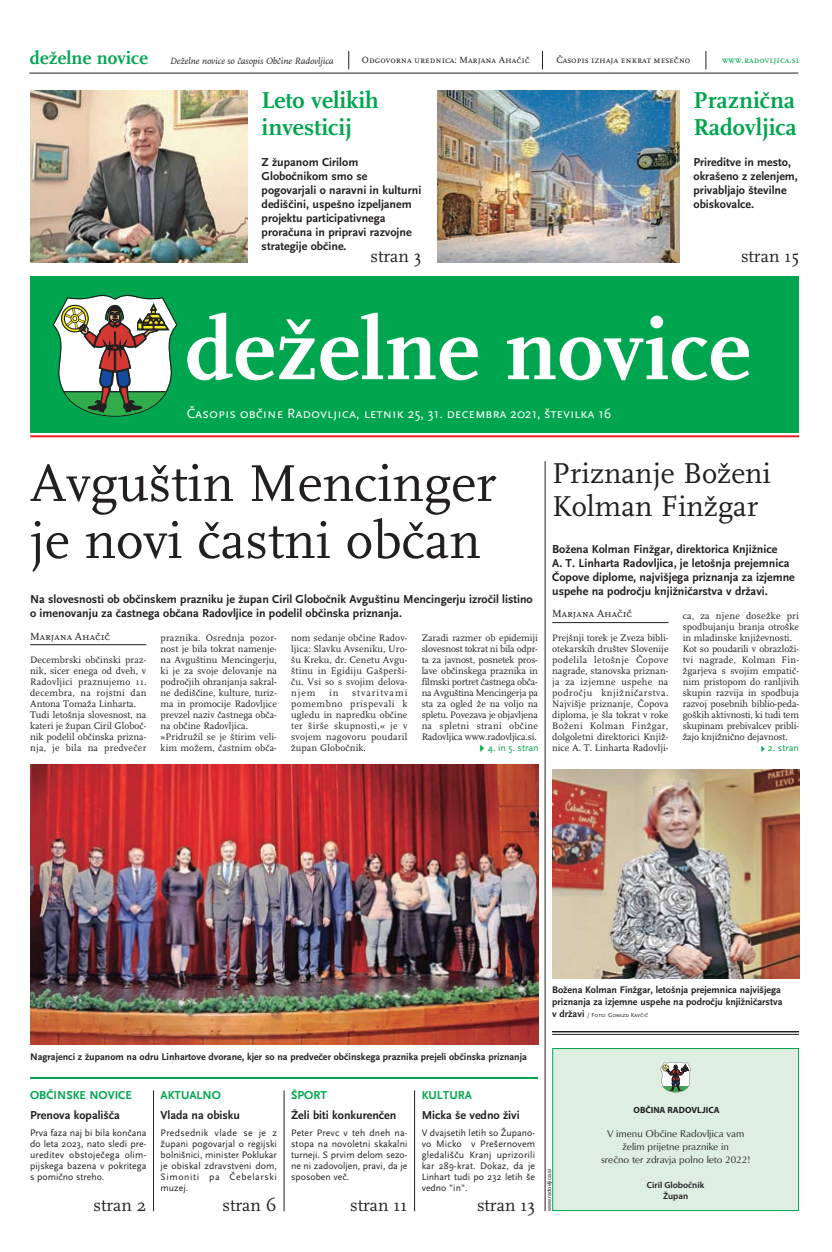
<style>
.page{position:relative;width:832px;height:1252px;background:#fff}
.page>*{position:absolute;margin:0;border:0;box-sizing:border-box;transform-origin:0 0}
.t1{font:600 90px "GG Scala Rom DEE";letter-spacing:.005em;color:#fff}
.t2{font:54px/57px "GG Scala Rom DEE";color:#231f20}
.t3{font:30px/33px "GG Scala Rom DEE";color:#231f20}
.t4{font:600 24px/27px "GG Scala Rom DEE";color:#00a54f}
.t5{font:18px "GG Scala Rom DEE";color:#231f20}
.t6{font:14px "GG Scala San Cap DEE";color:#fff}
.t7{font:600 12px/14px "GG Scala San DEE";color:#231f20}
.t8{font:600 12px "GG Scala San DEE";color:#00a54f}
.t9{font:10.8px "GG Scala Rom Cap DEE";color:#231f20}
.t10{font:600 10px/12px "GG Scala San DEE";color:#231f20}
.t11{font:10px/13px "Optus TEE";color:#231f20;text-align:center}
.t12{font:10px "GG Scala San DEE";color:#00a54f}
.t13{font:9.8px/11px "GG Scala Rom DEE";color:#231f20;text-align:justify}
.t14{font:9.8px/11px "GG Scala San DEE";letter-spacing:.005em;color:#231f20;text-align:justify}
.t15{font:9.5px "GG Scala Rom Cap DEE";color:#231f20}
.t16{font:italic 9.5px "GG Scala Rom DEE";letter-spacing:-.005em;color:#231f20}
.t17{font:9.5px "GG Scala Rom Cap DEE";color:#00a54f}
.t18{font:600 9px/11px "Myriad Pro";color:#231f20;text-align:center}
.t19{font:700 9px "Myriad Pro";color:#231f20}
.t20{font:6px "GG Scala San Cap DEE";color:#231f20}
.t21{font:6px "Nimbus San DEE";color:#231f20}
.s1{font-weight:600;font-style:normal;font-size:18.8px;color:#00a54f}
.s2{font-family:"GG Scala San DEE";font-weight:600;font-size:10px}
</style>
<div class="page">
<svg style="left:348px;top:51px;width:1px;height:18px"></svg>
<hr style="left:29px;top:73px;width:769px;height:1px;background:#231f20">
<svg style="left:705px;top:51px;width:1px;height:18px"></svg>
<svg style="left:542px;top:51px;width:1px;height:18px"></svg>
<hr style="left:30px;top:435px;width:768px;height:2px;background:#ee1d23">
<div style="left:30px;top:276px;width:768px;height:156px;background:#00a54f"></div>
<svg style="left:53px;top:294px;width:124px;height:123px"></svg>
<hr style="left:30px;top:1076px;width:507px;height:2px;background:#00a54f">
<hr style="left:284px;top:1090px;width:1px;height:121px;background:#231f20">
<hr style="left:414px;top:1090px;width:1px;height:121px;background:#231f20">
<hr style="left:153px;top:1090px;width:1px;height:121px;background:#231f20">
<hr style="left:544px;top:461px;width:1px;height:750px;background:#231f20">
<hr style="left:30px;top:644px;width:116px;height:1px;background:#231f20">
<img style="left:30px;top:764px;width:507px;height:280px">
<hr style="left:552px;top:622px;width:116px;height:1px;background:#231f20">
<img style="left:552px;top:769px;width:246px;height:209px">
<div style="left:552px;top:1048px;width:246px;height:162px;background:#deefe2"></div>
<div style="left:552px;top:1048px;width:246px;height:163px;border:1px solid #00a54f"></div>
<svg style="left:660px;top:1062px;width:31px;height:30px"></svg>
<hr style="left:552px;top:1034px;width:246px;height:1px;background:#231f20">
<hr style="left:552px;top:1031px;width:246px;height:1px;background:#231f20">
<img style="left:30px;top:90px;width:217px;height:172px">
<img style="left:437px;top:90px;width:242px;height:172px">
<p class="t16" style="left:30px;top:56px;width:305px"><span class="s1">deželne novice</span> Deželne novice so časopis Občine Radovljica</p>
<p class="t15" style="left:362px;top:55px;width:169px">Odgovorna urednica: Marjana Ahačič</p>
<p class="t15" style="left:556px;top:55px;width:135px">Časopis izhaja enkrat mesečno</p>
<p class="t17" style="left:721px;top:55px;width:79px">www.radovljica.si</p>
<h3 class="t4" style="left:261px;top:87px;width:119px">Leto velikih investicij</h3>
<p class="t7" style="left:261px;top:155px;width:161px">Z županom Cirilom<br>Globočnikom smo se pogovarjali o naravni in kulturni dediščini, uspešno izpeljanem projektu participativnega proračuna in pripravi razvojne strategije občine.</p>
<h3 class="t5" style="left:370px;top:247px;width:53px">stran 3</h3>
<h3 class="t4" style="left:693px;top:87px;width:105px">Praznična<br>Radovljica</h3>
<p class="t7" style="left:693px;top:155px;width:106px">Prireditve in mesto, okrašeno z zelenjem, privabljajo številne obiskovalce.</p>
<h3 class="t5" style="left:740px;top:247px;width:60px">stran 15</h3>
<h1 class="t1" style="left:185px;top:301px;width:566px">deželne novice</h1>
<h3 class="t6" style="left:187px;top:406px;width:426px">Časopis občine Radovljica, letnik 25, 31. decembra 2021, številka 16</h3>
<h2 class="t2" style="left:30px;top:457px;width:468px">Avguštin Mencinger je novi častni občan</h2>
<p class="t7" style="left:30px;top:592px;width:504px">Na slovesnosti ob občinskem prazniku je župan Ciril Globočnik Avguštinu Mencingerju izročil listino o imenovanju za častnega občana Radovljice in podelil občinska priznanja.</p>
<p class="t9" style="left:30px;top:630px;width:81px">Marjana Ahačič</p>
<p class="t13" style="left:30px;top:654px;width:118px;text-align:left">Decembrski občinski praz&shy;nik, sicer enega od dveh, v<br>Radovljici praznujemo 11. decembra, na rojstni dan<br>Antona Tomaža Linharta.<br>Tudi letošnja slovesnost, na kateri je župan Ciril Globoč&shy;nik podelil občinska prizna&shy;nja, je bila na predvečer</p>
<p class="t13" style="left:160px;top:632px;width:118px;text-align:left">praznika. Osrednja pozor&shy;nost je bila tokrat namenje&shy;na Avguštinu Mencingerju, ki je za svoje delovanje na področjih ohranjanja sakral&shy;ne dediščine, kulture, turiz&shy;ma in promocije Radovljice prevzel naziv častnega obča&shy;na občine Radovljica. »Pridružil se je štirim veli&shy;kim možem, častnim obča-</p>
<p class="t13" style="left:291px;top:632px;width:118px">nom sedanje občine Radov&shy;ljica: Slavku Avseniku, Uro&shy;šu Kreku, dr. Cenetu Avgu&shy;štinu in Egidiju Gašperši&shy;ču. Vsi so s svojim delova&shy;njem</p>
<p class="t13" style="left:291px;top:687px;width:118px;text-indent:61px">stvaritvami pomembno prispevali k ugledu in napredku občine ter širše skupnosti,« je v svojem nagovoru poudaril župan Globočnik.</p>
<p class="t13" style="left:329px;top:687px;width:11px">in</p>
<p class="t13" style="left:421px;top:632px;width:118px">Zaradi razmer ob epidemiji slovesnost tokrat ni bila odpr&shy;ta za javnost, posnetek pros&shy;lave občinskega praznika in filmski portret častnega obča&shy;na Avguština Mencingerja pa sta za ogled že na voljo na spletu. Povezava je objavljena na spletni strani občine Radovljica www.radovljica.si.</p>
<p class="t12" style="left:475px;top:742px;width:64px">✔4. in 5. stran</p>
<h3 class="t3" style="left:552px;top:458px;width:220px">Priznanje Boženi<br>Kolman Finžgar</h3>
<p class="t7" style="left:552px;top:542px;width:244px">Božena Kolman Finžgar, direktorica Knjižnice<br>A. T. Linharta Radovljica, je letošnja prejemnica Čopove diplome, najvišjega priznanja za izjemne uspehe na področju knjižničarstva v državi.</p>
<p class="t9" style="left:552px;top:608px;width:81px">Marjana Ahačič</p>
<p class="t13" style="left:552px;top:632px;width:118px">Prejšnji torek je Zveza bibli&shy;otekarskih društev Slovenije podelila letošnje Čopove nagrade, stanovska priznan&shy;ja za izjemne uspehe na področju knjižničarstva.<br>Najvišje priznanje, Čopova diploma, je šla tokrat v roke Boženi Kolman Finžgar, dolgoletni direktorici Knjiž&shy;nice A. T. Linharta Radovlji-</p>
<p class="t13" style="left:682px;top:610px;width:118px;text-align:left">ca, za njene dosežke pri spodbujanju branja otroške in mladinske književnosti.<br>Kot so poudarili v obrazloži&shy;tvi nagrade, Kolman Fin&shy;žgarjeva s svojim empatič&shy;nim pristopom do ranljivih skupin razvija in spodbuja razvoj posebnih biblio-peda&shy;goških aktivnosti, ki tudi tem skupinam prebivalcev pribli&shy;žajo knjižnično dejavnost.</p>
<p class="t12" style="left:757px;top:742px;width:43px">✔ 2. stran</p>
<p class="t10" style="left:552px;top:984px;width:232px">Božena Kolman Finžgar, letošnja prejemnica najvišjega priznanja za izjemne uspehe na področju knjižničarstva</p>
<p class="t20" style="left:552px;top:1012px;width:98px"><span class="s2">v državi</span> / Foto: Gorazd Kavčič</p>
<p class="t10" style="left:30px;top:1050px;width:498px">Nagrajenci z županom na odru Linhartove dvorane, kjer so na predvečer občinskega praznika prejeli občinska priznanja</p>
<p class="t8" style="left:30px;top:1088px;width:103px">OBČINSKE NOVICE</p>
<p class="t7" style="left:30px;top:1108px;width:91px">Prenova kopališča</p>
<p class="t14" style="left:30px;top:1126px;width:118px">Prva faza naj bi bila končana do leta 2023, nato sledi pre&shy;ureditev obstoječega olim&shy;pijskega bazena v pokritega s pomično streho.</p>
<h3 class="t5" style="left:93px;top:1195px;width:54px">stran 2</h3>
<p class="t8" style="left:160px;top:1088px;width:62px">AKTUALNO</p>
<p class="t7" style="left:160px;top:1108px;width:81px">Vlada na obisku</p>
<p class="t14" style="left:160px;top:1126px;width:118px">Predsednik vlade se je z župani pogovarjal o regijski bolnišnici, minister Poklukar je obiskal zdravstveni dom, Simoniti pa Čebelarski muzej.</p>
<h3 class="t5" style="left:222px;top:1195px;width:56px">stran 6</h3>
<p class="t8" style="left:291px;top:1088px;width:37px">ŠPORT</p>
<p class="t7" style="left:291px;top:1108px;width:107px">Želi biti konkurenčen</p>
<p class="t14" style="left:291px;top:1126px;width:118px">Peter Prevc v teh dneh na&shy;stopa na novoletni skakalni turneji. S prvim delom sezo&shy;ne ni zadovoljen, pravi, da je sposoben več.</p>
<h3 class="t5" style="left:350px;top:1195px;width:59px">stran 11</h3>
<p class="t8" style="left:421px;top:1088px;width:52px">KULTURA</p>
<p class="t7" style="left:421px;top:1108px;width:99px">Micka še vedno živi</p>
<p class="t14" style="left:421px;top:1126px;width:115px">V dvajsetih letih so Župano&shy;vo Micko v Prešernovem gledališču Kranj uprizorili kar 289-krat. Dokaz, da je Linhart tudi po 232 letih še vedno "in".</p>
<h3 class="t5" style="left:477px;top:1195px;width:60px">stran 13</h3>
<p class="t21" style="left:545px;top:1211px;width:44px;rotate:-90deg">www.radovljica.si</p>
<p class="t19" style="left:633px;top:1103px;width:88px">OBČINA RADOVLJICA</p>
<p class="t11" style="left:600px;top:1126px;width:151px">V imenu Občine Radovljica vam želim prijetne praznike in<br>srečno ter zdravja polno leto 2022!</p>
<p class="t18" style="left:646px;top:1178px;width:59px">Ciril Globočnik<br>Župan</p>
</div>
